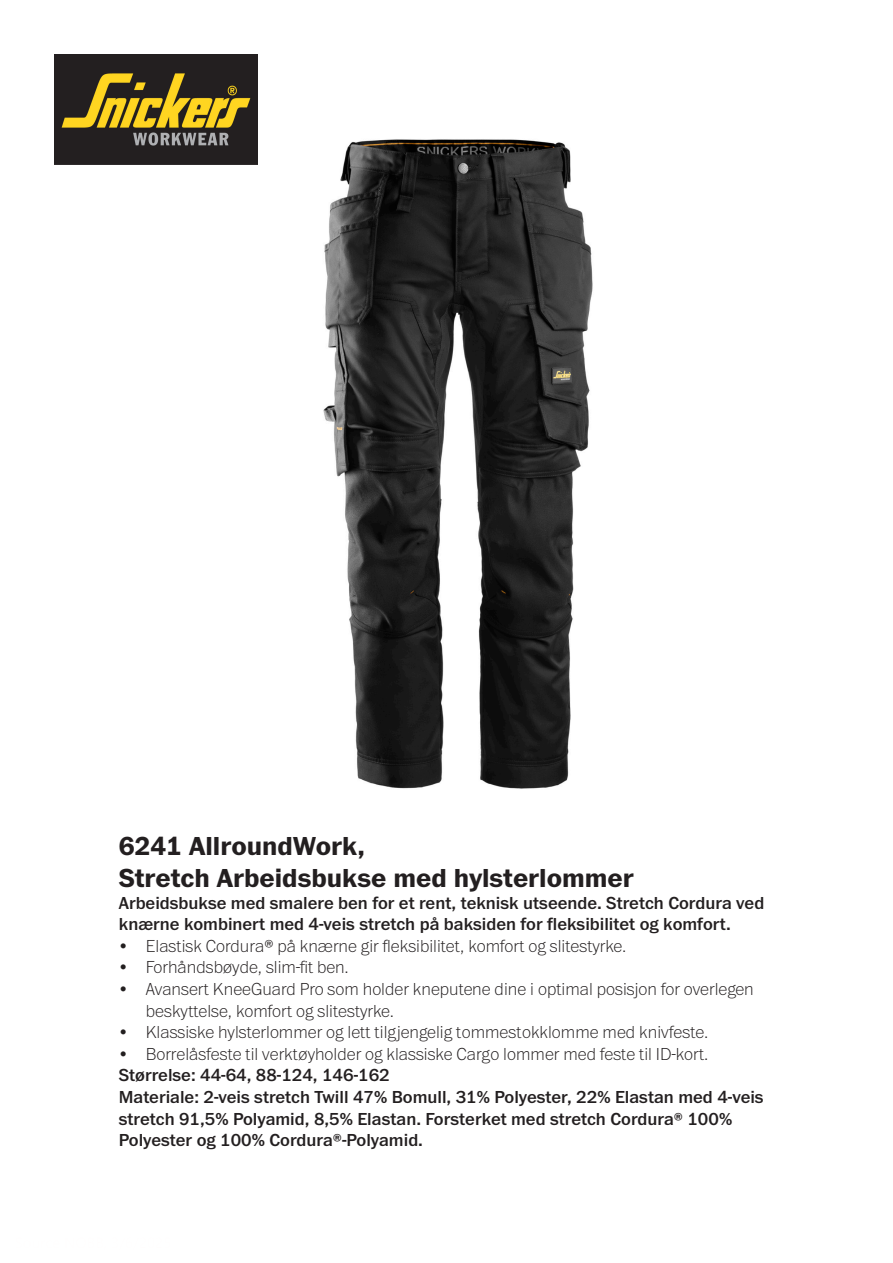
<style>
.page{position:relative;width:893px;height:1263px;background:#fff}
.page>*{position:absolute;margin:0;border:0;box-sizing:border-box;transform-origin:0 0}
.t1{font:700 27px/32.4px "Franklin ITC Pro";color:#231f20}
.t2{font:100 18px/21.6px "Franklin ITC Pro";color:#231f20}
.t3{font:500 18px/21.6px "Franklin ITC Pro";color:#231f20}
</style>
<div class="page">
<img style="left:54px;top:54px;width:204px;height:110px">
<img style="left:323px;top:139px;width:270px;height:650px">
<h1 class="t1" style="left:119px;top:830px;width:516px">6241 AllroundWork,<br>Stretch Arbeidsbukse med hylsterlommer</h1>
<p class="t3" style="left:119px;top:892px;width:647px">Arbeidsbukse med smalere ben for et rent, teknisk utseende. Stretch Cordura ved knærne kombinert med 4-veis stretch på baksiden for fleksibilitet og komfort.</p>
<p class="t2" style="left:119px;top:935px;width:509px">• Elastisk Cordura® på knærne gir fleksibilitet, komfort og slitestyrke.</p>
<p class="t2" style="left:119px;top:957px;width:232px">• Forhåndsbøyde, slim-fit ben.</p>
<p class="t2" style="left:146px;top:979px;width:609px;text-indent:-27px">• Avansert KneeGuard Pro som holder kneputene dine i optimal posisjon for overlegen beskyttelse, komfort og slitestyrke.</p>
<p class="t2" style="left:119px;top:1022px;width:591px">• Klassiske hylsterlommer og lett tilgjengelig tommestokklomme med knivfeste.</p>
<p class="t2" style="left:119px;top:1043px;width:591px">• Borrelåsfeste til verktøyholder og klassiske Cargo lommer med feste til ID-kort.</p>
<p class="t3" style="left:119px;top:1065px;width:646px">Størrelse: 44-64, 88-124, 146-162<br>Materiale: 2-veis stretch Twill 47% Bomull, 31% Polyester, 22% Elastan med 4-veis stretch 91,5% Polyamid, 8,5% Elastan. Forsterket med stretch Cordura® 100% Polyester og 100% Cordura®-Polyamid.</p>
</div>
